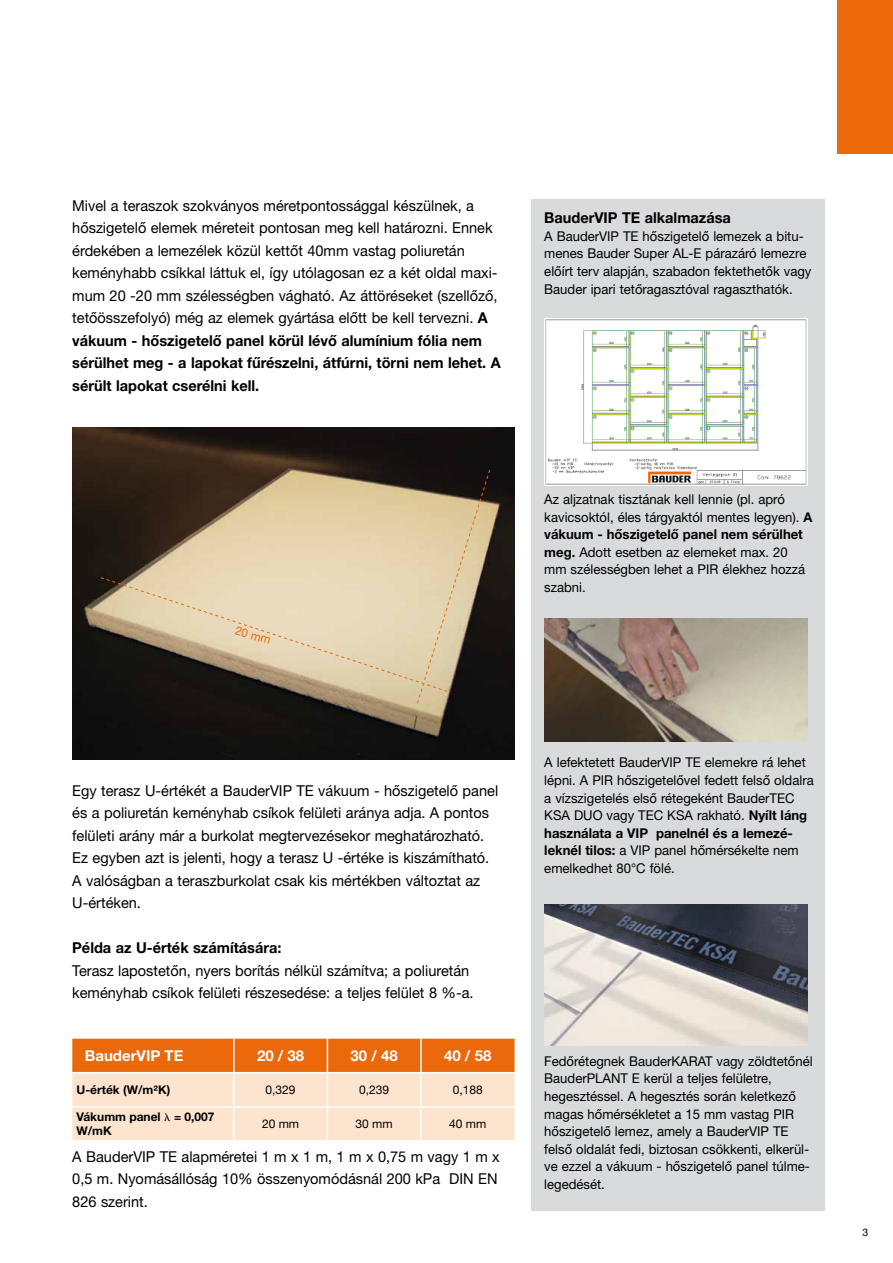
<style>
.page{position:relative;width:893px;height:1263px;background:#fff}
.page>*{position:absolute;margin:0;border:0;box-sizing:border-box;transform-origin:0 0}
.t1{font:15px/22.5px "Helvetica Neue LT Pro";color:#000}
.t2{font:700 15px "Helvetica Neue LT Pro";color:#000}
.t3{font:700 15px "Helvetica Neue LT Pro";color:#fff}
.t4{font:13.5px/17.5px "Helvetica Neue LT Pro";color:#000}
.t5{font:700 12px/13.5px "Helvetica Neue LT Pro";color:#000}
.t6{font:12px "Helvetica Neue LT Pro";color:#000}
.t7{font:12px "Helvetica Neue LT Pro";color:#eb690b}
.t8{font:10.5px "Helvetica Neue LT Pro";color:#000}
.s1{font-weight:700}
</style>
<div class="page">
<div style="left:838px;top:0;width:55px;height:153px;background:#eb690b"></div>
<svg style="left:72px;top:1039px;width:442px;height:101px;background:#f7bb8e"></svg>
<hr style="left:233px;top:1039px;width:2px;height:33px;background:#fff">
<hr style="left:327px;top:1039px;width:1px;height:33px;background:#fff">
<hr style="left:420px;top:1039px;width:2px;height:33px;background:#fff">
<hr style="left:72px;top:1072px;width:162px;height:1px;background:#fff">
<hr style="left:234px;top:1072px;width:93px;height:1px;background:#fff">
<hr style="left:233px;top:1073px;width:2px;height:33px;background:#fff">
<hr style="left:327px;top:1072px;width:94px;height:1px;background:#fff">
<hr style="left:327px;top:1073px;width:1px;height:33px;background:#fff">
<hr style="left:421px;top:1072px;width:93px;height:1px;background:#fff">
<hr style="left:420px;top:1073px;width:2px;height:33px;background:#fff">
<hr style="left:72px;top:1106px;width:162px;height:1px;background:#fff">
<hr style="left:234px;top:1106px;width:93px;height:1px;background:#fff">
<hr style="left:233px;top:1107px;width:2px;height:33px;background:#fff">
<hr style="left:327px;top:1106px;width:94px;height:1px;background:#fff">
<hr style="left:327px;top:1107px;width:1px;height:33px;background:#fff">
<hr style="left:421px;top:1106px;width:93px;height:1px;background:#fff">
<hr style="left:420px;top:1107px;width:2px;height:33px;background:#fff">
<div style="left:531px;top:200px;width:294px;height:1011px;background:#d9dadb"></div>
<img style="left:544px;top:905px;width:264px;height:140px">
<img style="left:544px;top:318px;width:264px;height:167px">
<img style="left:544px;top:618px;width:264px;height:124px">
<img style="left:72px;top:428px;width:442px;height:332px">
<svg style="left:100px;top:469px;width:391px;height:235px;background:#a4957b"></svg>
<p class="t1" style="left:72px;top:194px;width:430px">Mivel a teraszok szokványos méretpontossággal készülnek, a hőszigetelő elemek méreteit pontosan meg kell határozni. Ennek érdekében a lemezélek közül kettőt 40mm vastag poliuretán keményhabb csíkkal láttuk el, így utólagosan ez a két oldal maxi&shy;mum 20 -20 mm szélességben vágható. Az áttöréseket (szellőző, tetőösszefolyó) még az elemek gyártása előtt be kell tervezni. <span class="s1">A vákuum - hőszigetelő panel körül lévő alumínium fólia nem sérülhet meg - a lapokat fűrészelni, átfúrni, törni nem lehet. A sérült lapokat cserélni kell.</span></p>
<p class="t7" style="left:238px;top:623px;width:38px;rotate:16deg">20 mm</p>
<p class="t2" style="left:544px;top:208px;width:188px">BauderVIP TE alkalmazása</p>
<p class="t4" style="left:544px;top:227px;width:269px">A BauderVIP TE hőszigetelő lemezek a bitu&shy;menes Bauder Super AL-E párazáró lemezre előírt terv alapján, szabadon fektethetők vagy Bauder ipari tetőragasztóval ragaszthatók.</p>
<p class="t4" style="left:544px;top:490px;width:270px">Az aljzatnak tisztának kell lennie (pl. apró kavicsoktól, éles tárgyaktól mentes legyen). <span class="s1">A vákuum - hőszigetelő panel nem sérülhet meg.</span> Adott esetben az elemeket max. 20 mm szélességben lehet a PIR élekhez hozzá szabni.</p>
<p class="t1" style="left:72px;top:779px;width:427px">Egy terasz U-értékét a BauderVIP TE vákuum - hőszigetelő panel és a poliuretán keményhab csíkok felületi aránya adja. A pontos felületi arány már a burkolat megtervezésekor meghatározható.<br>Ez egyben azt is jelenti, hogy a terasz U -értéke is kiszámítható.<br>A valóságban a teraszburkolat csak kis mértékben változtat az U-értéken.</p>
<p class="t2" style="left:72px;top:938px;width:211px">Példa az U-érték számítására:</p>
<p class="t1" style="left:72px;top:959px;width:403px">Terasz lapostetőn, nyers borítás nélkül számítva; a poliuretán keményhab csíkok felületi részesedése: a teljes felület 8 %-a.</p>
<p class="t3" style="left:85px;top:1046px;width:100px">BauderVIP TE</p>
<p class="t3" style="left:257px;top:1046px;width:49px">20 / 38</p>
<p class="t3" style="left:351px;top:1046px;width:49px">30 / 48</p>
<p class="t3" style="left:444px;top:1046px;width:49px">40 / 58</p>
<p class="t5" style="left:77px;top:1082px;width:95px">U-érték (W/m²K)</p>
<p class="t6" style="left:266px;top:1082px;width:32px">0,329</p>
<p class="t6" style="left:359px;top:1082px;width:32px">0,239</p>
<p class="t6" style="left:453px;top:1082px;width:32px">0,188</p>
<p class="t5" style="left:77px;top:1110px;width:140px">Vákumm panel ● = 0,007<br>W/mK</p>
<p class="t6" style="left:262px;top:1116px;width:39px">20 mm</p>
<p class="t6" style="left:356px;top:1116px;width:39px">30 mm</p>
<p class="t6" style="left:449px;top:1116px;width:39px">40 mm</p>
<p class="t1" style="left:72px;top:1145px;width:429px">A BauderVIP TE alapméretei 1 m x 1 m, 1 m x 0,75 m vagy 1 m x<br>0,5 m. Nyomásállóság 10% összenyomódásnál 200 kPa DIN EN<br>826 szerint.</p>
<p class="t4" style="left:544px;top:753px;width:271px">A lefektetett BauderVIP TE elemekre rá lehet lépni. A PIR hőszigetelővel fedett felső oldalra a vízszigetelés első rétegeként BauderTEC KSA DUO vagy TEC KSA rakható. <span class="s1">Nyílt láng használata a VIP panelnél és a lemezé&shy;leknél tilos:</span> a VIP panel hőmérsékelte nem emelkedhet 80°C fölé.</p>
<p class="t4" style="left:544px;top:1052px;width:270px">Fedőrétegnek BauderKARAT vagy zöldtetőnél BauderPLANT E kerül a teljes felületre, hegesztéssel. A hegesztés során keletkező magas hőmérsékletet a 15 mm vastag PIR hőszigetelő lemez, amely a BauderVIP TE felső oldalát fedi, biztosan csökkenti, elkerül&shy;ve ezzel a vákuum - hőszigetelő panel túlme&shy;legedését.</p>
<p class="t8" style="left:862px;top:1226px;width:7px">3</p>
</div>
